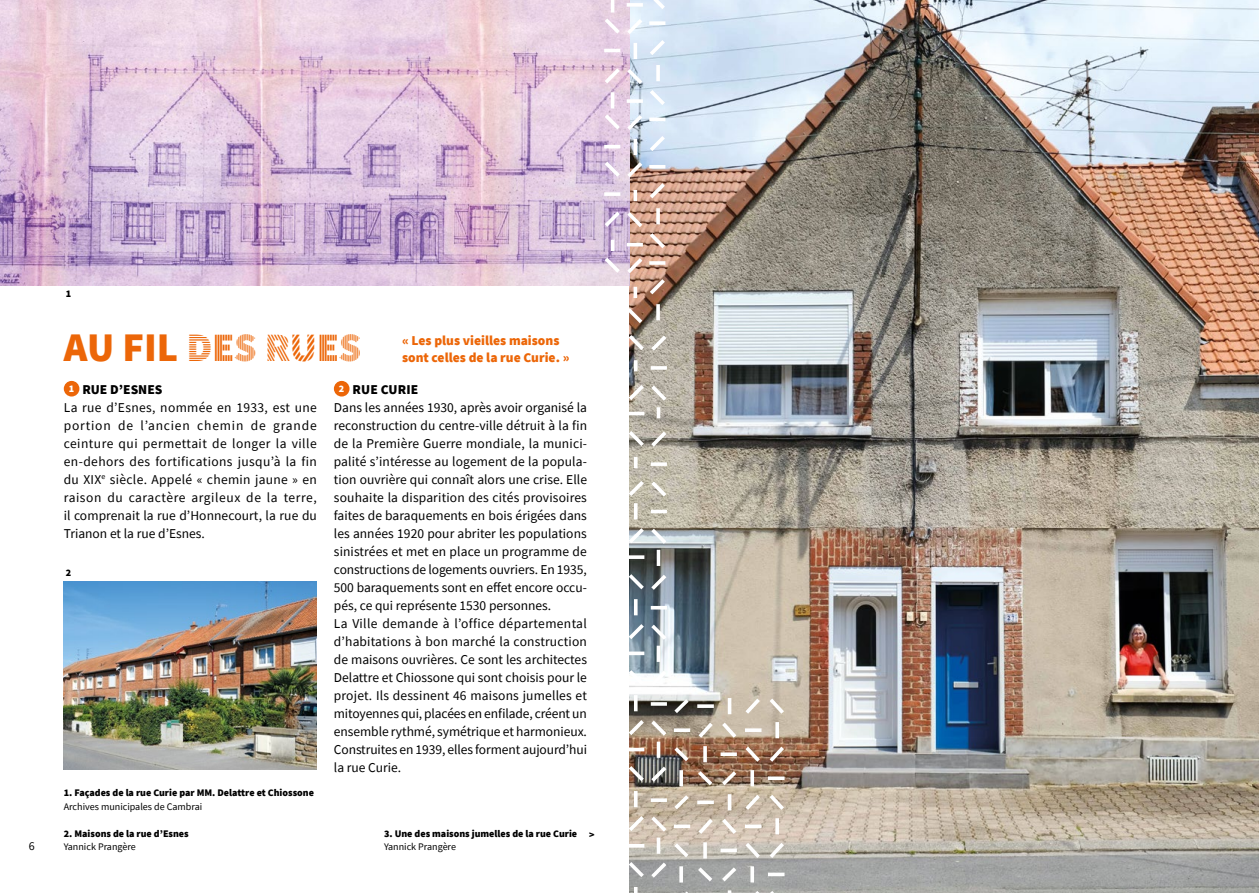
<style>
.page{position:relative;width:1259px;height:893px;background:#fff}
.page>*{position:absolute;margin:0;border:0;box-sizing:border-box;transform-origin:0 0}
.t1{font:900 40.5px "Source Sans Pro DISPLAYV2";letter-spacing:-.01em;color:#ec6608}
.t2{font:13.5px/18px "Source Sans Pro";letter-spacing:.005em;color:#000}
.t3{font:13.5px/18px "Source Sans Pro";letter-spacing:.025em;color:#000}
.t4{font:900 13.5px "Source Sans Pro";color:#ec6608}
.t5{font:12px "Source Sans Pro";color:#000}
.t6{font:900 10.05px "Source Sans Pro";color:#000}
.t7{font:10.05px "Source Sans Pro";color:#000}
.s1{font-family:"Source Sans Pro"}
.s2{font-weight:900;font-size:10.05px;color:#fff}
.s3{font-weight:900}
</style>
<div class="page">
<img style="left:629px;top:0;width:630px;height:893px">
<div style="left:334px;top:381px;width:15px;height:15px;background:#ec6608;border-radius:50%"></div>
<img style="left:0;top:0;width:629px;height:286px">
<div style="left:64px;top:381px;width:15px;height:15px;background:#ec6608;border-radius:50%"></div>
<svg style="left:629px;top:360px;width:41px;height:90px;background:#b5b0a6"></svg>
<img style="left:629px;top:456px;width:159px;height:437px">
<svg style="left:629px;top:304px;width:41px;height:50px;background:#a69789"></svg>
<svg style="left:601px;top:208px;width:68px;height:90px;background:#ceafae"></svg>
<img style="left:601px;top:65px;width:68px;height:137px">
<hr style="left:627px;top:99px;width:16px;height:4px;background:#fff">
<hr style="left:611px;top:92px;width:3px;height:16px;background:#fff">
<svg style="left:601px;top:0;width:68px;height:59px;background:#e2e1ef"></svg>
<img style="left:64px;top:582px;width:253px;height:188px">
<p class="t5" style="left:29px;top:838px;width:7px">6</p>
<p class="t6" style="left:66px;top:287px;width:7px">1</p>
<h1 class="t1" style="left:64px;top:326px;width:299px"><span class="s1">AU FIL</span> DES RUES</h1>
<p class="t4" style="left:402px;top:332px;width:159px">« Les plus vieilles maisons</p>
<p class="t4" style="left:402px;top:348px;width:169px">sont celles de la rue Curie. »</p>
<p class="t3" style="left:64px;top:380px;width:255px;text-indent:5px"><span class="s2">1</span> <span class="s3">RUE D’ESNES<br></span>La rue d’Esnes, nommée en 1933, est une portion de l’ancien chemin de grande ceinture qui permettait de longer la ville en-dehors des fortifications jusqu’à la fin du XIX<sup>e</sup> siècle. Appelé « chemin jaune » en raison du caractère argileux de la terre, il comprenait la rue d’Honnecourt, la rue du Trianon et la rue d’Esnes.</p>
<p class="t6" style="left:66px;top:566px;width:7px">2</p>
<p class="t6" style="left:64px;top:786px;width:252px">1. Façades de la rue Curie par MM. Delattre et Chiossone</p>
<p class="t7" style="left:64px;top:800px;width:140px">Archives municipales de Cambrai</p>
<p class="t6" style="left:64px;top:827px;width:126px">2. Maisons de la rue d’Esnes</p>
<p class="t7" style="left:64px;top:841px;width:73px">Yannick Prangère</p>
<p class="t2" style="left:334px;top:380px;width:255px;text-indent:5px"><span class="s2">2</span> <span class="s3">RUE CURIE<br></span>Dans les années 1930, après avoir organisé la reconstruction du centre-ville détruit à la fin de la Première Guerre mondiale, la munici&shy;palité s’intéresse au logement de la popula&shy;tion ouvrière qui connaît alors une crise. Elle souhaite la disparition des cités provisoires faites de baraquements en bois érigées dans les années 1920 pour abriter les populations sinistrées et met en place un programme de constructions de logements ouvriers. En 1935, 500 baraquements sont en effet encore occu&shy;pés, ce qui représente 1530 personnes.<br>La Ville demande à l’office départemental d’habitations à bon marché la construction de maisons ouvrières. Ce sont les architectes Delattre et Chiossone qui sont choisis pour le projet. Ils dessinent 46 maisons jumelles et mitoyennes qui, placées en enfilade, créent un ensemble rythmé, symétrique et harmonieux.<br>Construites en 1939, elles forment aujourd’hui la rue Curie.</p>
<p class="t6" style="left:384px;top:827px;width:195px">3. Une des maisons jumelles de la rue Curie</p>
<p class="t7" style="left:384px;top:841px;width:73px">Yannick Prangère</p>
<p class="t6" style="left:589px;top:828px;width:7px">&gt;</p>
</div>
